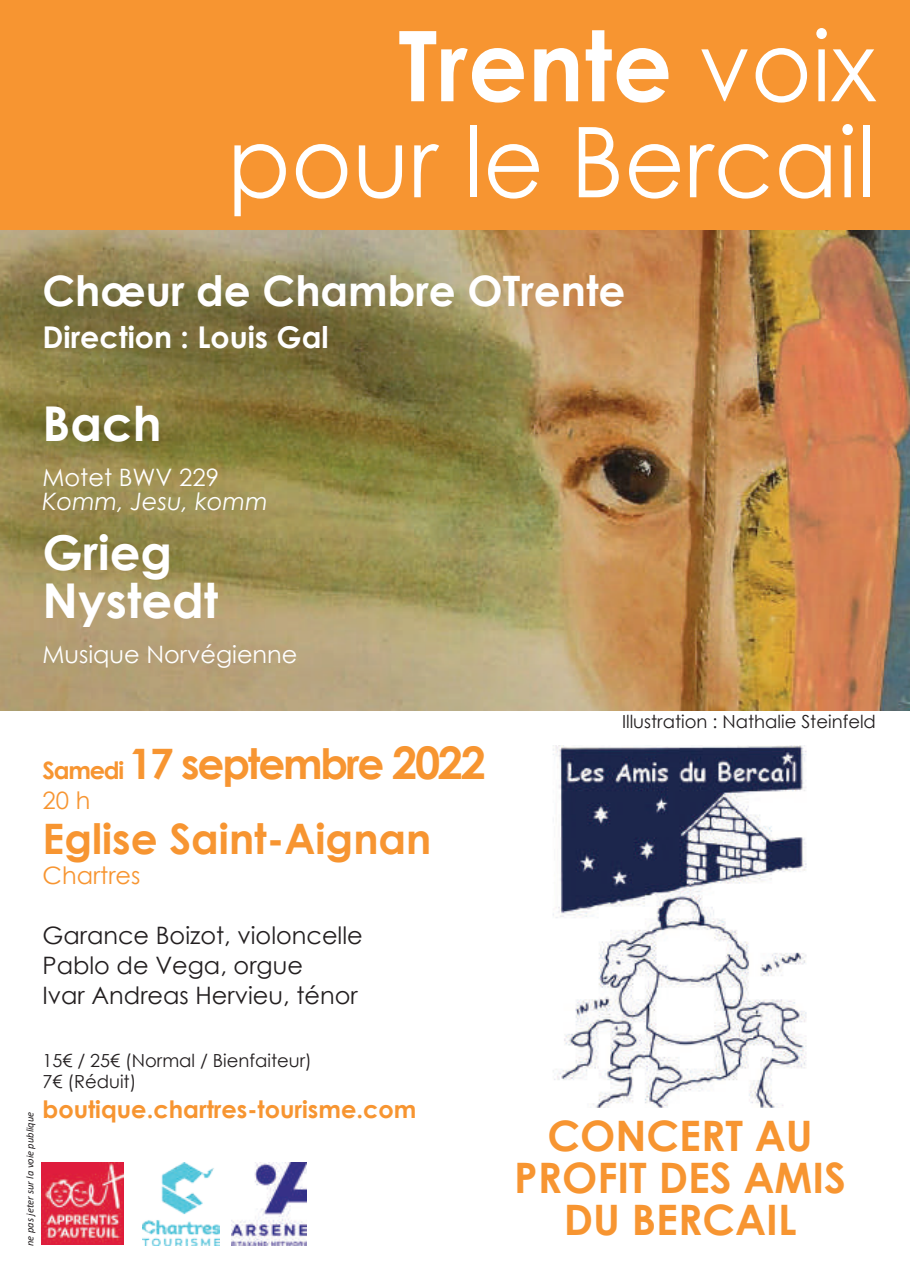
<style>
.page{position:relative;width:910px;height:1280px;background:#fff}
.page>*{position:absolute;margin:0;border:0;box-sizing:border-box;transform-origin:0 0}
.t1{font:97.5px/96px "Century Gothic";letter-spacing:.005em;color:#fff;text-align:right;scale:.95 1}
.t2{font:700 48px/48px "Century Gothic";color:#fff}
.t3{font:700 42px/42px "Century Gothic";color:#f79531;text-align:center}
.t4{font:700 42px "Century Gothic";letter-spacing:-.05em;color:#f79531}
.t5{font:700 42px "Century Gothic";color:#fff}
.t6{font:700 30px "Century Gothic";color:#fff}
.t7{font:24px/30px "Century Gothic";color:#231f20}
.t8{font:700 24px "Century Gothic";color:#f79531}
.t9{font:24px "Century Gothic";color:#fff}
.t10{font:italic 24px "Century Gothic";color:#fff}
.t11{font:24px "Century Gothic";color:#f79531}
.t12{font:18px/21px "Century Gothic";color:#231f20}
.t13{font:italic 10.5px "Calibri";color:#231f20}
.s1{font-weight:700}
.s2{font-size:24px}
.s3{font-size:45px}
</style>
<div class="page">
<img style="left:142px;top:1162px;width:78px;height:84px">
<img style="left:232px;top:1162px;width:74px;height:84px">
<img style="left:0;top:230px;width:910px;height:480px">
<div style="left:0;top:0;width:910px;height:230px;background:#f79531"></div>
<img style="left:41px;top:1162px;width:82px;height:82px">
<img style="left:553px;top:745px;width:254px;height:363px">
<h1 class="t1" style="left:227px;top:17px;width:684px"><span class="s1">Trente</span> voix pour le Bercail</h1>
<h3 class="t5" style="left:43px;top:259px;width:584px">Chœur de Chambre OTrente</h3>
<h3 class="t6" style="left:43px;top:314px;width:288px">Direction : Louis Gal</h3>
<h2 class="t2" style="left:43px;top:398px;width:121px">Bach</h2>
<h3 class="t9" style="left:43px;top:461px;width:178px">Motet BWV 229</h3>
<h3 class="t10" style="left:43px;top:485px;width:227px">Komm, Jesu, komm</h3>
<h2 class="t2" style="left:43px;top:527px;width:177px">Grieg<br>Nystedt</h2>
<h3 class="t9" style="left:43px;top:638px;width:256px">Musique Norvégienne</h3>
<h3 class="t4" style="left:43px;top:732px;width:445px"><span class="s2">Samedi</span> 17 septembre <span class="s3">2022</span></h3>
<h3 class="t11" style="left:43px;top:784px;width:49px">20 h</h3>
<h3 class="t3" style="left:43px;top:816px;width:390px">Eglise Saint-Aignan</h3>
<h3 class="t11" style="left:43px;top:859px;width:100px">Chartres</h3>
<h3 class="t7" style="left:43px;top:920px;width:322px">Garance Boizot, violoncelle<br>Pablo de Vega, orgue<br>Ivar Andreas Hervieu, ténor</h3>
<p class="t13" style="left:23px;top:1246px;width:136px;rotate:-90deg">ne pas jeter sur la voie publique</p>
<p class="t12" style="left:43px;top:1050px;width:271px">15€ / 25€ (Normal / Bienfaiteur)<br>7€ (Réduit)</p>
<h3 class="t8" style="left:43px;top:1091px;width:375px">boutique.chartres-tourisme.com</h3>
<p class="t12" style="left:622px;top:711px;width:255px">Illustration : Nathalie Steinfeld</p>
<h3 class="t3" style="left:514px;top:1112px;width:333px">CONCERT AU<br>PROFIT DES AMIS<br>DU BERCAIL</h3>
</div>
